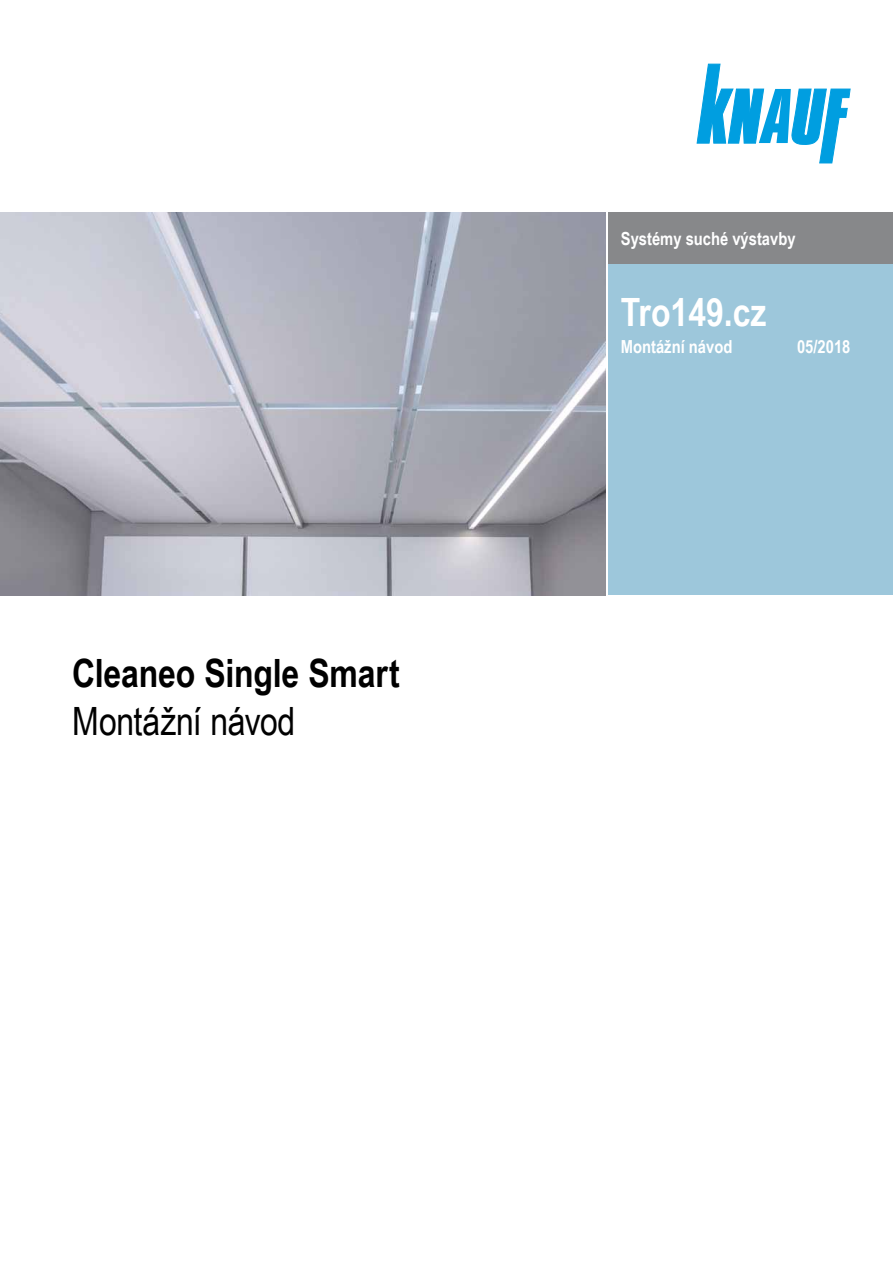
<style>
.page{position:relative;width:893px;height:1263px;background:#fff}
.page>*{position:absolute;margin:0;border:0;box-sizing:border-box;transform-origin:0 0}
.t1{font:700 39px "Arial Narrow";letter-spacing:-.005em;color:#000}
.t2{font:39px "Arial Narrow";letter-spacing:-.01em;color:#000}
.t3{font:700 39px "Arial Narrow";color:#fff}
.t4{font:700 18px "Arial Narrow";color:#fff}
</style>
<div class="page">
<div style="left:608px;top:213px;width:285px;height:382px;background:#9dc7db"></div>
<div style="left:608px;top:213px;width:285px;height:51px;background:#87888a"></div>
<img style="left:0;top:213px;width:606px;height:382px">
<svg style="left:697px;top:64px;width:153px;height:99px"></svg>
<h1 class="t1" style="left:72px;top:644px;width:329px">Cleaneo Single Smart</h1>
<h1 class="t2" style="left:72px;top:693px;width:225px">Montážní návod</h1>
<p class="t4" style="left:621px;top:225px;width:176px">Systémy suché výstavby</p>
<h1 class="t3" style="left:621px;top:282px;width:147px">Tro149.cz</h1>
<p class="t4" style="left:621px;top:333px;width:113px">Montážní návod</p>
<p class="t4" style="left:797px;top:333px;width:55px">05/2018</p>
</div>
